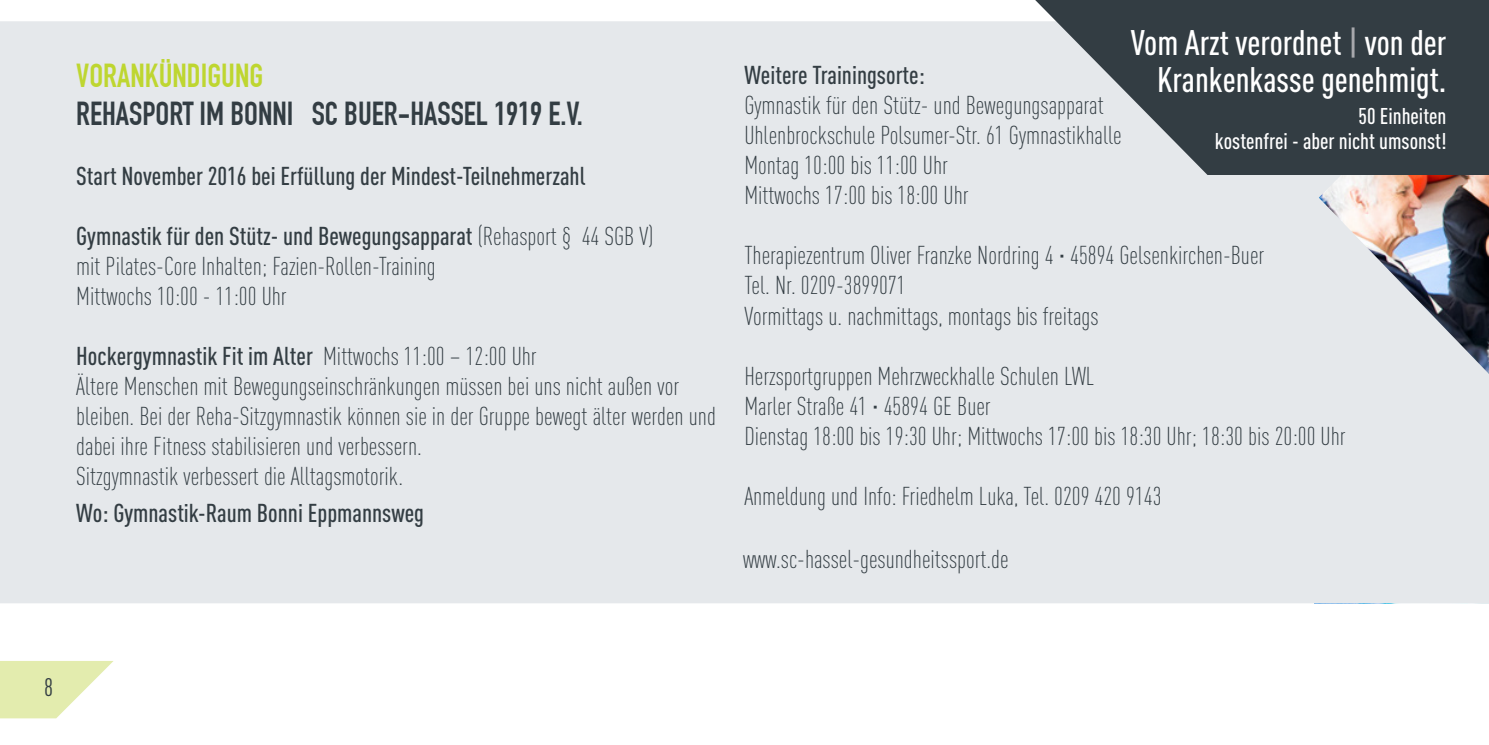
<style>
.page{position:relative;width:1489px;height:745px;background:#fff}
.page>*{position:absolute;margin:0;border:0;box-sizing:border-box;transform-origin:0 0}
.t1{font:500 35px/37.5px "DIN Cond";color:#fff;text-align:right}
.t2{font:700 32.5px "DIN Condensed";color:#333d43}
.t3{font:700 32.5px "DIN Condensed";color:#bed630}
.t4{font:300 25.5px/30px "DIN Cond";color:#333d43}
.t5{font:500 25.5px "DIN Cond";color:#333d43}
.t6{font:25px "DIN Cond";color:#333d43}
.t7{font:500 22.5px/25px "DIN Cond";color:#fff;text-align:right}
.s1{font-weight:500}
.s2{color:#a8a9ad}
</style>
<div class="page">
<div style="left:0;top:21px;width:1488px;height:582px;background:#e5e8eb"></div>
<svg style="left:0;top:661px;width:114px;height:57px"></svg>
<svg style="left:1035px;top:0;width:453px;height:175px;background:#545d63"></svg>
<p class="t3" style="left:76px;top:56px;width:189px">VORANKÜNDIGUNG</p>
<p class="t2" style="left:76px;top:94px;width:508px">REHASPORT IM BONNI SC BUER-HASSEL 1919 E.V.</p>
<p class="t5" style="left:76px;top:160px;width:511px">Start November 2016 bei Erfüllung der Mindest-Teilnehmerzahl</p>
<p class="t4" style="left:76px;top:220px;width:579px"><span class="s1">Gymnastik für den Stütz- und Bewegungsapparat</span> (Rehasport § 44 SGB V) mit Pilates-Core Inhalten; Fazien-Rollen-Training<br>Mittwochs 10:00 - 11:00 Uhr</p>
<p class="t4" style="left:76px;top:340px;width:641px"><span class="s1">Hockergymnastik Fit im Alter</span> Mittwochs 11:00 – 12:00 Uhr<br>Ältere Menschen mit Bewegungseinschränkungen müssen bei uns nicht außen vor bleiben. Bei der Reha-Sitzgymnastik können sie in der Gruppe bewegt älter werden und dabei ihre Fitness stabilisieren und verbessern.<br>Sitzgymnastik verbessert die Alltagsmotorik.</p>
<p class="t5" style="left:76px;top:497px;width:349px">Wo: Gymnastik-Raum Bonni Eppmannsweg</p>
<p class="t5" style="left:744px;top:60px;width:182px">Weitere Trainingsorte:</p>
<p class="t4" style="left:744px;top:90px;width:379px">Gymnastik für den Stütz- und Bewegungsapparat Uhlenbrockschule Polsumer-Str. 61 Gymnastikhalle Montag 10:00 bis 11:00 Uhr<br>Mittwochs 17:00 bis 18:00 Uhr</p>
<h1 class="t1" style="left:1130px;top:23px;width:317px">Vom Arzt verordnet <span class="s2">|</span> von der<br>Krankenkasse genehmigt.</h1>
<p class="t7" style="left:1214px;top:103px;width:233px">50 Einheiten<br>kostenfrei - aber nicht umsonst!</p>
<p class="t4" style="left:744px;top:240px;width:521px">Therapiezentrum Oliver Franzke Nordring 4 · 45894 Gelsenkirchen-Buer<br>Tel. Nr. 0209-3899071<br>Vormittags u. nachmittags, montags bis freitags</p>
<p class="t4" style="left:744px;top:360px;width:602px">Herzsportgruppen Mehrzweckhalle Schulen LWL<br>Marler Straße 41 · 45894 GE Buer<br>Dienstag 18:00 bis 19:30 Uhr; Mittwochs 17:00 bis 18:30 Uhr; 18:30 bis 20:00 Uhr</p>
<p class="t4" style="left:744px;top:480px;width:418px">Anmeldung und Info: Friedhelm Luka, Tel. 0209 420 9143</p>
<p class="t4" style="left:743px;top:543px;width:267px">www.sc-hassel-gesundheitssport.de</p>
<p class="t6" style="left:44px;top:671px;width:11px">8</p>
</div>
